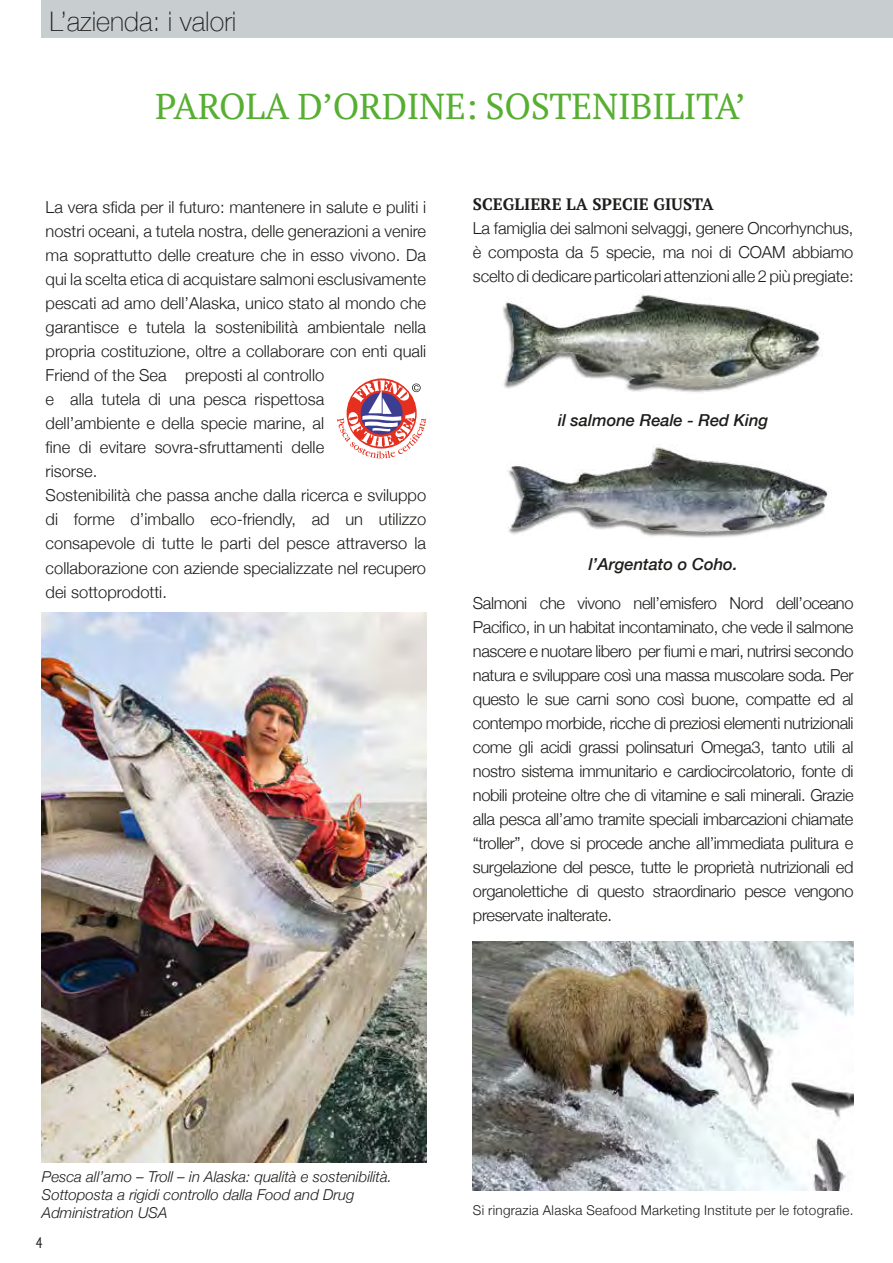
<style>
.page{position:relative;width:893px;height:1263px;background:#fff}
.page>*{position:absolute;margin:0;border:0;box-sizing:border-box;transform-origin:0 0}
.t1{font:36px "PT Serif";letter-spacing:-.01em;color:#56af31}
.t2{font:100 27px "Helvetica Neue";color:#1d1d1b}
.t3{font:300 16.5px/24px "Helvetica Neue";color:#1d1d1b;text-align:justify}
.t4{font:italic 500 16.5px "Helvetica Neue";color:#1d1d1b}
.t5{font:700 16.5px "PT Serif";color:#1d1d1b}
.t6{font:italic 300 15px/18px "Helvetica Neue";color:#1d1d1b}
.t7{font:condensed 15px "PT Sans";color:#1d1d1b}
.t8{font:300 13.5px "Helvetica Neue";letter-spacing:.02em;color:#1d1d1b}
</style>
<div class="page">
<div style="left:41px;top:0;width:852px;height:37px;background:#c8cdd0"></div>
<img style="left:473px;top:941px;width:380px;height:250px">
<img style="left:503px;top:295px;width:326px;height:243px">
<svg style="left:337px;top:380px;width:89px;height:79px"></svg>
<img style="left:42px;top:612px;width:384px;height:550px">
<h2 class="t2" style="left:50px;top:1px;width:188px">L’azienda: i valori</h2>
<h1 class="t1" style="left:155px;top:82px;width:592px">PAROLA D’ORDINE: SOSTENIBILITA’</h1>
<p class="t3" style="left:46px;top:194px;width:382px;text-align:left">La vera sfida per il futuro: mantenere in salute e puliti i nostri oceani, a tutela nostra, delle generazioni a venire ma soprattutto delle creature che in esso vivono. Da qui la scelta etica di acquistare salmoni esclusivamente pescati ad amo dell’Alaska, unico stato al mondo che garantisce e tutela la sostenibilità ambientale nella propria costituzione, oltre a collaborare con enti quali Friend of the Sea preposti al controllo<br>e alla tutela di una pesca rispettosa<br>dell’ambiente e della specie marine, al<br>fine di evitare sovra-sfruttamenti delle<br>risorse.<br>Sostenibilità che passa anche dalla ricerca e sviluppo di forme d’imballo eco-friendly, ad un utilizzo consapevole di tutte le parti del pesce attraverso la collaborazione con aziende specializzate nel recupero dei sottoprodotti.</p>
<p class="t5" style="left:473px;top:194px;width:242px">SCEGLIERE LA SPECIE GIUSTA</p>
<p class="t3" style="left:473px;top:215px;width:382px">La famiglia dei salmoni selvaggi, genere Oncorhynchus, è composta da 5 specie, ma noi di COAM abbiamo scelto di dedicare particolari attenzioni alle 2 più pregiate:</p>
<p class="t4" style="left:558px;top:406px;width:212px">il salmone Reale - Red King</p>
<p class="t4" style="left:589px;top:550px;width:150px">l’Argentato o Coho.</p>
<p class="t3" style="left:473px;top:590px;width:382px">Salmoni che vivono nell’emisfero Nord dell’oceano Pacifico, in un habitat incontaminato, che vede il salmone nascere e nuotare libero per fiumi e mari, nutrirsi secondo natura e sviluppare così una massa muscolare soda. Per questo le sue carni sono così buone, compatte ed al contempo morbide, ricche di preziosi elementi nutrizionali come gli acidi grassi polinsaturi Omega3, tanto utili al nostro sistema immunitario e cardiocircolatorio, fonte di nobili proteine oltre che di vitamine e sali minerali. Grazie alla pesca all’amo tramite speciali imbarcazioni chiamate “troller”, dove si procede anche all’immediata pulitura e surgelazione del pesce, tutte le proprietà nutrizionali ed organolettiche di questo straordinario pesce vengono preservate inalterate.</p>
<p class="t6" style="left:42px;top:1167px;width:352px">Pesca all’amo – Troll – in Alaska: qualità e sostenibilità.<br>Sottoposta a rigidi controllo dalla Food and Drug<br>Administration USA</p>
<p class="t7" style="left:36px;top:1233px;width:8px">4</p>
<p class="t8" style="left:473px;top:1200px;width:382px">Si ringrazia Alaska Seafood Marketing Institute per le fotografie.</p>
</div>
